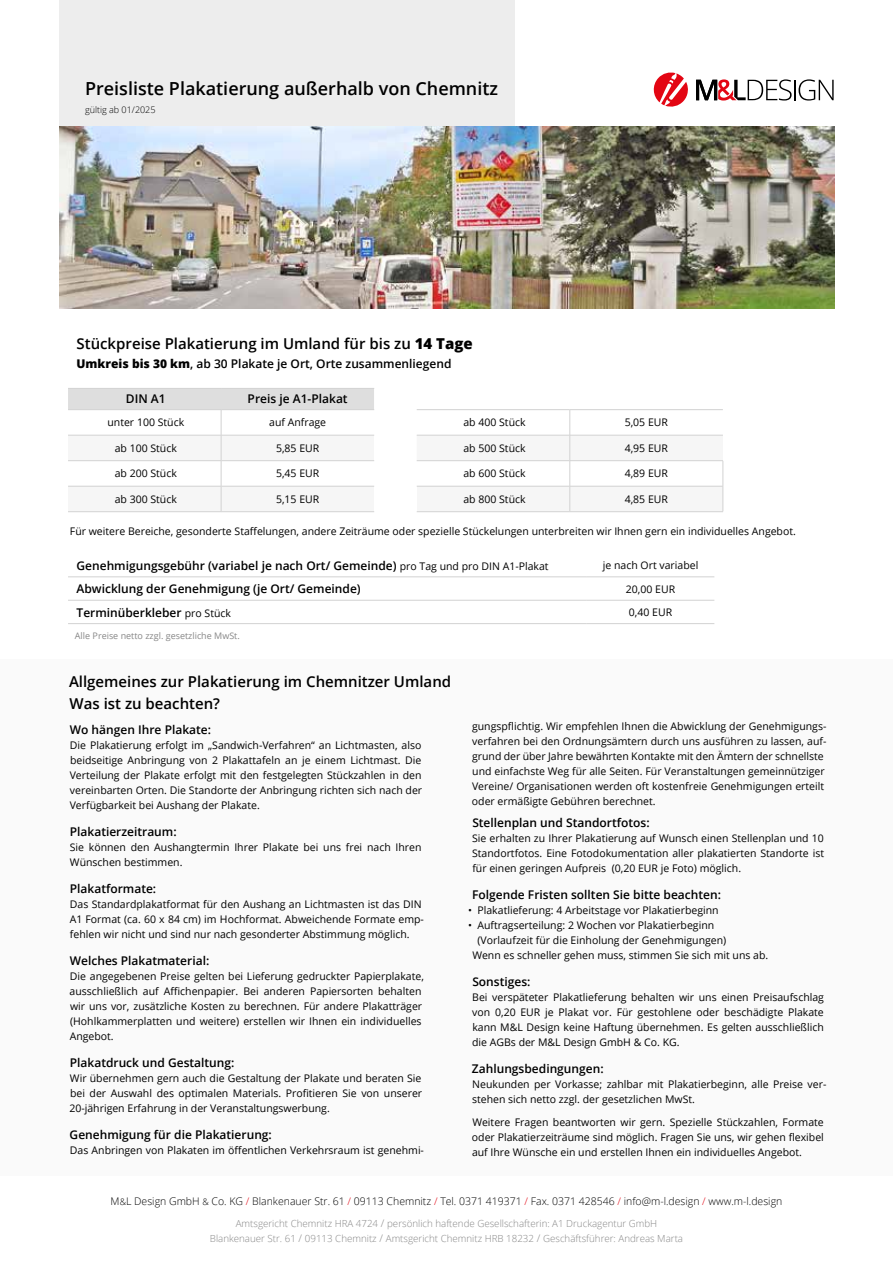
<style>
.page{position:relative;width:893px;height:1263px;background:#fff}
.page>*{position:absolute;margin:0;border:0;box-sizing:border-box;transform-origin:0 0}
.t1{font:600 18px "Open Sans";color:#000}
.t2{font:600 15px/22.5px "Open Sans";color:#000}
.t3{font:600 12px "Open Sans";color:#000}
.t4{font:10.5px/15px "Open Sans";color:#000;text-align:justify}
.t5{font:300 10.5px "Open Sans";color:#000}
.t6{font:300 9.75px/15px "Open Sans";color:#878787;text-align:center}
.t7{font:9px "Open Sans";color:#878787}
.t8{font:300 9px "Open Sans";color:#000}
.s1{font-weight:800}
.s2{font-weight:400;font-size:10.5px}
.s3{font-size:9px}
.s4{color:#e30613}
.s5{font-size:10.5px}
</style>
<div class="page">
<div style="left:0;top:659px;width:893px;height:517px;background:#fafafa"></div>
<hr style="left:68px;top:623px;width:519px;height:1px;background:#d2d2d2">
<hr style="left:587px;top:623px;width:127px;height:1px;background:#d2d2d2">
<hr style="left:68px;top:576px;width:519px;height:1px;background:#d2d2d2">
<hr style="left:587px;top:576px;width:127px;height:1px;background:#d2d2d2">
<hr style="left:68px;top:600px;width:519px;height:1px;background:#d2d2d2">
<hr style="left:587px;top:600px;width:127px;height:1px;background:#d2d2d2">
<div style="left:60px;top:0;width:455px;height:127px;background:#ededed"></div>
<img style="left:60px;top:127px;width:774px;height:181px">
<hr style="left:794px;top:80px;width:2px;height:20px;background:#000">
<svg style="left:799px;top:79px;width:35px;height:22px"></svg>
<svg style="left:696px;top:79px;width:96px;height:22px"></svg>
<svg style="left:653px;top:72px;width:35px;height:35px"></svg>
<svg style="left:417px;top:436px;width:306px;height:75px;fill:#f6f6f6"></svg>
<hr style="left:417px;top:409px;width:153px;height:1px;background:#d2d2d2">
<hr style="left:570px;top:409px;width:153px;height:1px;background:#d2d2d2">
<hr style="left:417px;top:435px;width:153px;height:1px;background:#d2d2d2">
<hr style="left:570px;top:435px;width:153px;height:1px;background:#d2d2d2">
<hr style="left:417px;top:460px;width:153px;height:1px;background:#d2d2d2">
<hr style="left:570px;top:460px;width:153px;height:1px;background:#d2d2d2">
<hr style="left:417px;top:486px;width:153px;height:1px;background:#d2d2d2">
<hr style="left:570px;top:486px;width:153px;height:1px;background:#d2d2d2">
<hr style="left:68px;top:511px;width:153px;height:1px;background:#d2d2d2">
<hr style="left:221px;top:511px;width:153px;height:1px;background:#d2d2d2">
<hr style="left:417px;top:511px;width:153px;height:1px;background:#d2d2d2">
<hr style="left:570px;top:511px;width:153px;height:1px;background:#d2d2d2">
<svg style="left:68px;top:388px;width:349px;height:123px"></svg>
<svg style="left:570px;top:410px;width:1px;height:101px"></svg>
<svg style="left:723px;top:461px;width:1px;height:50px"></svg>
<hr style="left:68px;top:388px;width:153px;height:1px;background:#d2d2d2">
<hr style="left:221px;top:388px;width:153px;height:1px;background:#d2d2d2">
<hr style="left:68px;top:409px;width:153px;height:1px;background:#d2d2d2">
<hr style="left:221px;top:409px;width:153px;height:1px;background:#d2d2d2">
<h1 class="t1" style="left:85px;top:76px;width:415px">Preisliste Plakatierung außerhalb von Chemnitz</h1>
<p class="t8" style="left:85px;top:103px;width:72px">gültig ab 01/2025</p>
<h2 class="t2" style="left:77px;top:332px;width:398px">Stückpreise Plakatierung im Umland für bis zu <span class="s1">14 Tage</span></h2>
<p class="t3" style="left:77px;top:356px;width:376px"><span class="s1">Umkreis bis 30 km</span>, ab 30 Plakate je Ort, Orte zusammenliegend</p>
<p class="t3" style="left:126px;top:390px;width:41px">DIN A1</p>
<p class="t3" style="left:248px;top:390px;width:102px">Preis je A1-Plakat</p>
<p class="t4" style="left:107px;top:415px;width:78px">unter 100 Stück</p>
<p class="t4" style="left:269px;top:415px;width:58px">auf Anfrage</p>
<p class="t4" style="left:463px;top:415px;width:64px">ab 400 Stück</p>
<p class="t4" style="left:625px;top:415px;width:45px">5,05 EUR</p>
<p class="t4" style="left:115px;top:440px;width:64px">ab 100 Stück</p>
<p class="t4" style="left:276px;top:440px;width:45px">5,85 EUR</p>
<p class="t4" style="left:463px;top:440px;width:64px">ab 500 Stück</p>
<p class="t4" style="left:625px;top:440px;width:45px">4,95 EUR</p>
<p class="t4" style="left:115px;top:466px;width:64px">ab 200 Stück</p>
<p class="t4" style="left:276px;top:466px;width:45px">5,45 EUR</p>
<p class="t4" style="left:463px;top:466px;width:64px">ab 600 Stück</p>
<p class="t4" style="left:625px;top:466px;width:45px">4,89 EUR</p>
<p class="t4" style="left:115px;top:491px;width:64px">ab 300 Stück</p>
<p class="t4" style="left:276px;top:491px;width:45px">5,15 EUR</p>
<p class="t4" style="left:463px;top:491px;width:64px">ab 800 Stück</p>
<p class="t4" style="left:625px;top:491px;width:45px">4,85 EUR</p>
<p class="t4" style="left:70px;top:523px;width:727px">Für weitere Bereiche, gesonderte Staffelungen, andere Zeiträume oder spezielle Stückelungen unterbreiten wir Ihnen gern ein individuelles Angebot.</p>
<p class="t3" style="left:77px;top:557px;width:474px">Genehmigungsgebühr (variabel je nach Ort/ Gemeinde) <span class="s2">pro Tag und pro DIN A1-Plakat</span></p>
<p class="t4" style="left:603px;top:558px;width:97px">je nach Ort variabel</p>
<p class="t3" style="left:77px;top:580px;width:286px">Abwicklung der Genehmigung (je Ort/ Gemeinde)</p>
<p class="t4" style="left:626px;top:581px;width:51px">20,00 EUR</p>
<p class="t3" style="left:77px;top:604px;width:156px">Terminüberkleber <span class="s2">pro Stück</span></p>
<p class="t4" style="left:629px;top:604px;width:45px">0,40 EUR</p>
<p class="t7" style="left:75px;top:630px;width:166px">Alle Preise netto zzgl. gesetzliche MwSt.</p>
<h2 class="t2" style="left:69px;top:669px;width:384px">Allgemeines zur Plakatierung im Chemnitzer Umland<br>Was ist zu beachten?</h2>
<p class="t3" style="left:70px;top:721px;width:143px">Wo hängen Ihre Plakate:</p>
<p class="t4" style="left:70px;top:737px;width:354px">Die Plakatierung erfolgt im „Sandwich-Verfahren“ an Lichtmasten, also beidseitige Anbringung von 2 Plakattafeln an je einem Lichtmast. Die Verteilung der Plakate erfolgt mit den festgelegten Stückzahlen in den vereinbarten Orten. Die Standorte der Anbringung richten sich nach der Verfügbarkeit bei Aushang der Plakate.</p>
<p class="t3" style="left:70px;top:823px;width:108px">Plakatierzeitraum:</p>
<p class="t4" style="left:70px;top:839px;width:353px">Sie können den Aushangtermin Ihrer Plakate bei uns frei nach Ihren<br>Wünschen bestimmen.</p>
<p class="t3" style="left:70px;top:880px;width:88px">Plakatformate:</p>
<p class="t4" style="left:70px;top:896px;width:356px;text-align:left">Das Standardplakatformat für den Aushang an Lichtmasten ist das DIN<br>A1 Format (ca. 60 x 84 cm) im Hochformat. Abweichende Formate emp&shy;fehlen wir nicht und sind nur nach gesonderter Abstimmung möglich.</p>
<p class="t3" style="left:70px;top:952px;width:141px">Welches Plakatmaterial:</p>
<p class="t4" style="left:70px;top:968px;width:356px;text-align:left">Die angegebenen Preise gelten bei Lieferung gedruckter Papierplakate, ausschließlich auf Affichenpapier. Bei anderen Papiersorten behalten wir uns vor, zusätzliche Kosten zu berechnen. Für andere Plakatträger (Hohlkammerplatten und weitere) erstellen wir Ihnen ein individuelles Angebot.</p>
<p class="t3" style="left:70px;top:1054px;width:166px">Plakatdruck und Gestaltung:</p>
<p class="t4" style="left:69px;top:1070px;width:354px">Wir übernehmen gern auch die Gestaltung der Plakate und beraten Sie bei der Auswahl des optimalen Materials. Profitieren Sie von unserer 20-jährigen Erfahrung in der Veranstaltungswerbung.</p>
<p class="t3" style="left:70px;top:1126px;width:204px">Genehmigung für die Plakatierung:</p>
<p class="t4" style="left:70px;top:1142px;width:356px">Das Anbringen von Plakaten im öffentlichen Verkehrsraum ist genehmi-</p>
<p class="t4" style="left:472px;top:718px;width:356px;text-align:left">gungspflichtig. Wir empfehlen Ihnen die Abwicklung der Genehmigungs&shy;verfahren bei den Ordnungsämtern durch uns ausführen zu lassen, auf&shy;grund der über Jahre bewährten Kontakte mit den Ämtern der schnellste und einfachste Weg für alle Seiten. Für Veranstaltungen gemeinnütziger Vereine/ Organisationen werden oft kostenfreie Genehmigungen erteilt oder ermäßigte Gebühren berechnet.</p>
<p class="t3" style="left:472px;top:815px;width:179px">Stellenplan und Standortfotos:</p>
<p class="t4" style="left:472px;top:831px;width:353px">Sie erhalten zu Ihrer Plakatierung auf Wunsch einen Stellenplan und 10<br>Standortfotos. Eine Fotodokumentation aller plakatierten Standorte ist für einen geringen Aufpreis (0,20 EUR je Foto) möglich.</p>
<p class="t3" style="left:472px;top:887px;width:250px">Folgende Fristen sollten Sie bitte beachten:</p>
<p class="t4" style="left:468px;top:903px;width:252px">• Plakatlieferung: 4 Arbeitstage vor Plakatierbeginn</p>
<p class="t4" style="left:468px;top:918px;width:247px">• Auftragserteilung: 2 Wochen vor Plakatierbeginn</p>
<p class="t4" style="left:477px;top:933px;width:250px">(Vorlaufzeit für die Einholung der Genehmigungen)</p>
<p class="t4" style="left:472px;top:948px;width:297px">Wenn es schneller gehen muss, stimmen Sie sich mit uns ab.</p>
<p class="t3" style="left:472px;top:974px;width:60px">Sonstiges:</p>
<p class="t4" style="left:472px;top:990px;width:353px">Bei verspäteter Plakatlieferung behalten wir uns einen Preisaufschlag von 0,20 EUR je Plakat vor. Für gestohlene oder beschädigte Plakate kann M&amp;L Design keine Haftung übernehmen. Es gelten ausschließlich die AGBs der M&amp;L Design GmbH &amp; Co. KG.</p>
<p class="t3" style="left:472px;top:1061px;width:133px">Zahlungsbedingungen:</p>
<p class="t4" style="left:472px;top:1077px;width:356px">Neukunden per Vorkasse; zahlbar mit Plakatierbeginn, alle Preise ver&shy;stehen sich netto zzgl. der gesetzlichen MwSt.</p>
<p class="t4" style="left:472px;top:1114px;width:354px">Weitere Fragen beantworten wir gern. Spezielle Stückzahlen, Formate oder Plakatierzeiträume sind möglich. Fragen Sie uns, wir gehen flexibel auf Ihre Wünsche ein und erstellen Ihnen ein individuelles Angebot.</p>
<p class="t5" style="left:111px;top:1194px;width:673px">M<span class="s3">&amp;</span>L Design GmbH <span class="s3">&amp;</span> Co. KG <span class="s4">/</span> Blankenauer Str. 61 <span class="s4">/</span> 09113 Chemnitz <span class="s4">/</span> Tel. 0371 419371 <span class="s4">/</span> Fax. 0371 428546 <span class="s4">/</span> info@m-l.design <span class="s4">/</span> www.m-l.design</p>
<p class="t6" style="left:210px;top:1216px;width:475px">Amtsgericht Chemnitz HRA 4724 <span class="s5">/</span> persönlich haftende Gesellschafterin: A1 Druckagentur GmbH<br>Blankenauer Str. 61 <span class="s5">/</span> 09113 Chemnitz <span class="s5">/</span> Amtsgericht Chemnitz HRB 18232 <span class="s5">/</span> Geschäftsführer: Andreas Marta</p>
</div>
